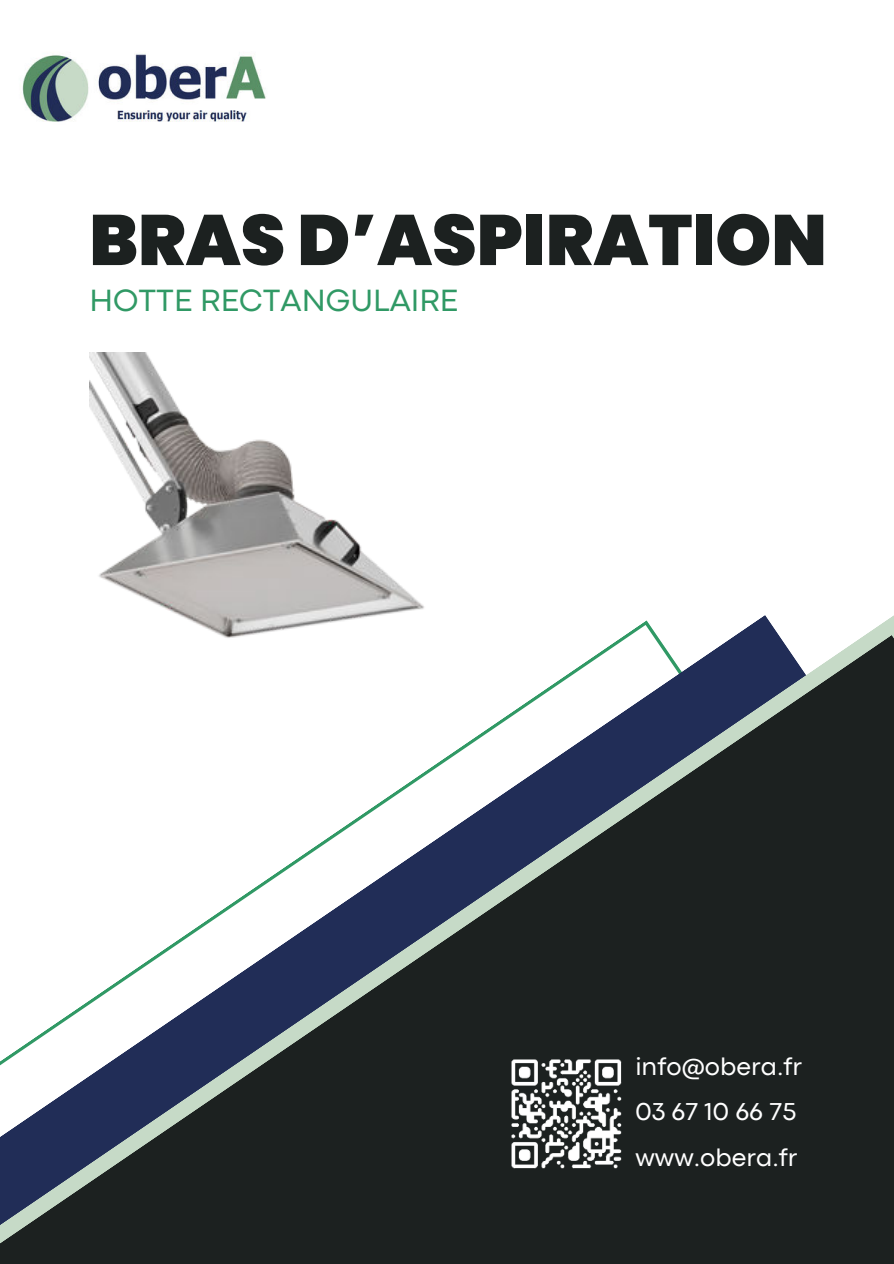
<style>
.page{position:relative;width:894px;height:1264px;background:#fff}
.page>*{position:absolute;margin:0;border:0;box-sizing:border-box;transform-origin:0 0}
.t1{font:900 71.1px "Poppins";color:#1c2120}
.t2{font:32.1px "Codec Pro";color:#309965}
.t3{font:25.5px "Codec Pro";color:#fff}
</style>
<div class="page">
<svg style="left:0;top:635px;width:893px;height:628px;fill:#1c2120"></svg>
<svg style="left:143px;top:694px;width:117px;height:15px"></svg>
<img style="left:89px;top:353px;width:341px;height:341px">
<img style="left:506px;top:1053px;width:120px;height:120px">
<img style="left:22px;top:54px;width:244px;height:68px">
<h1 class="t1" style="left:89px;top:199px;width:738px">BRAS D’ASPIRATION</h1>
<p class="t2" style="left:89px;top:281px;width:370px">HOTTE RECTANGULAIRE</p>
<p class="t3" style="left:635px;top:1051px;width:168px">info@obera.fr</p>
<p class="t3" style="left:635px;top:1096px;width:162px">03 67 10 66 75</p>
<p class="t3" style="left:635px;top:1141px;width:163px">www.obera.fr</p>
</div>
